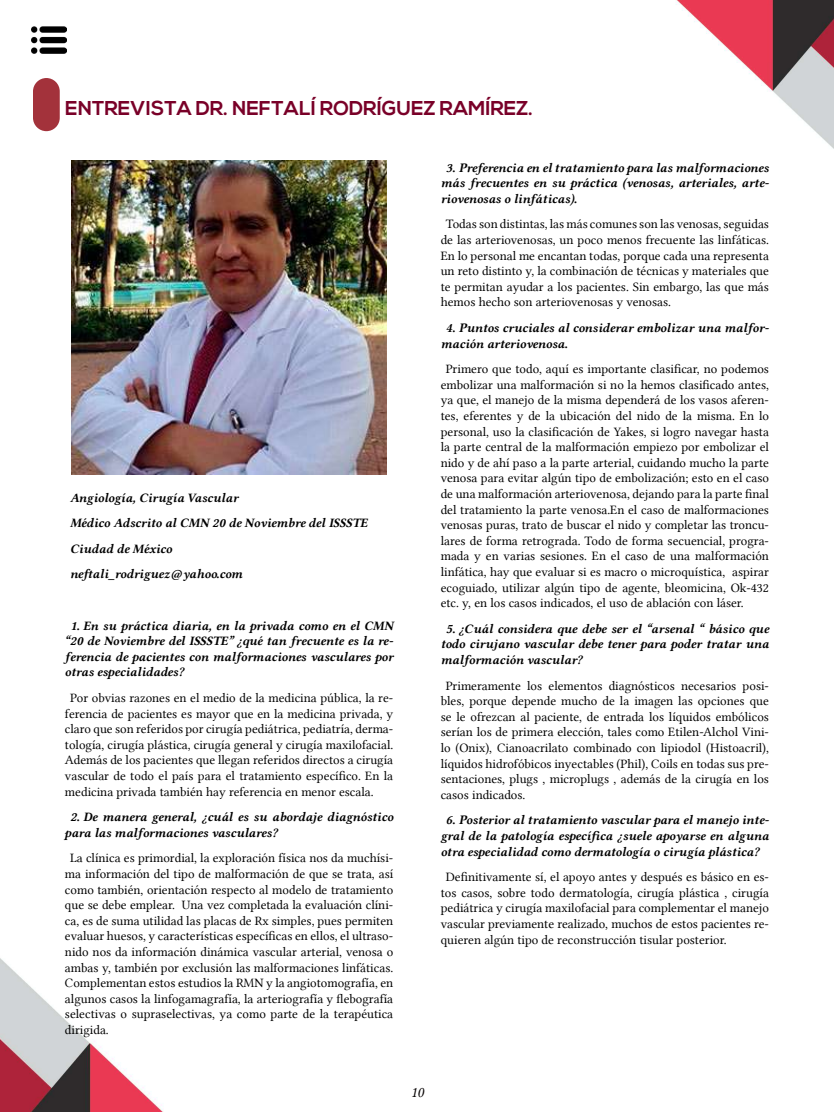
<style>
.page{position:relative;width:834px;height:1112px;background:#fff}
.page>*{position:absolute;margin:0;border:0;box-sizing:border-box;transform-origin:0 0}
.t1{font:700 20px "Nexa";color:#790028}
.t2{font:15px "Lin Libertine I";color:#050000}
.t3{font:13px/15.6px "Lin Libertine";color:#000;text-align:justify}
.t4{font:13px/15.6px "Lin Libertine BI";color:#000;text-align:justify}
</style>
<div class="page">
<img style="left:0;top:0;width:834px;height:1112px">
<img style="left:32px;top:22px;width:35px;height:36px">
<img style="left:72px;top:160px;width:315px;height:315px">
<div style="left:33px;top:78px;width:27px;height:53px;background:#a3323b;border-radius:13px"></div>
<h1 class="t1" style="left:65px;top:97px;width:470px">ENTREVISTA DR. NEFTALÍ RODRÍGUEZ RAMÍREZ.</h1>
<p class="t4" style="left:70px;top:484px;width:299px;line-height:25.6px;text-align:left">Angiología, Cirugía Vascular<br>Médico Adscrito al CMN 20 de Noviembre del ISSSTE<br>Ciudad de México<br>neftali_rodriguez@yahoo.com</p>
<p class="t4" style="left:65px;top:617px;width:330px;text-indent:5px">1. En su práctica diaria, en la privada como en el CMN “20 de Noviembre del ISSSTE” ¿qué tan frecuente es la re&shy;ferencia de pacientes con malformaciones vasculares por otras especialidades?</p>
<p class="t3" style="left:65px;top:690px;width:330px;text-indent:5px">Por obvias razones en el medio de la medicina pública, la re&shy;ferencia de pacientes es mayor que en la medicina privada, y claro que son referidos por cirugía pediátrica, pediatría, derma&shy;tología, cirugía plástica, cirugía general y cirugía maxilofacial.<br>Además de los pacientes que llegan referidos directos a cirugía vascular de todo el país para el tratamiento específico. En la medicina privada también hay referencia en menor escala.</p>
<p class="t4" style="left:65px;top:809px;width:330px;text-indent:5px">2. De manera general, ¿cuál es su abordaje diagnóstico para las malformaciones vasculares?</p>
<p class="t3" style="left:65px;top:850px;width:330px;text-indent:5px">La clínica es primordial, la exploración física nos da muchísi&shy;ma información del tipo de malformación de que se trata, así como también, orientación respecto al modelo de tratamiento que se debe emplear. Una vez completada la evaluación clíni&shy;ca, es de suma utilidad las placas de Rx simples, pues permiten evaluar huesos, y características específicas en ellos, el ultraso&shy;nido nos da información dinámica vascular arterial, venosa o ambas y, también por exclusión las malformaciones linfáticas.<br>Complementan estos estudios la RMN y la angiotomografía, en algunos casos la linfogamagrafía, la arteriografía y flebografía selectivas o supraselectivas, ya como parte de la terapéutica dirigida.</p>
<p class="t4" style="left:441px;top:159px;width:330px;text-indent:5px">3. Preferencia en el tratamiento para las malformaciones más frecuentes en su práctica (venosas, arteriales, arte&shy;riovenosas o linfáticas).</p>
<p class="t3" style="left:441px;top:216px;width:330px;text-indent:5px">Todas son distintas, las más comunes son las venosas, seguidas de las arteriovenosas, un poco menos frecuente las linfáticas.<br>En lo personal me encantan todas, porque cada una representa un reto distinto y, la combinación de técnicas y materiales que te permitan ayudar a los pacientes. Sin embargo, las que más hemos hecho son arteriovenosas y venosas.</p>
<p class="t4" style="left:441px;top:320px;width:330px;text-indent:5px">4. Puntos cruciales al considerar embolizar una malfor&shy;mación arteriovenosa.</p>
<p class="t3" style="left:441px;top:361px;width:330px;text-indent:5px">Primero que todo, aquí es importante clasificar, no podemos embolizar una malformación si no la hemos clasificado antes, ya que, el manejo de la misma dependerá de los vasos aferen&shy;tes, eferentes y de la ubicación del nido de la misma. En lo personal, uso la clasificación de Yakes, si logro navegar hasta la parte central de la malformación empiezo por embolizar el nido y de ahí paso a la parte arterial, cuidando mucho la parte venosa para evitar algún tipo de embolización; esto en el caso de una malformación arteriovenosa, dejando para la parte final del tratamiento la parte venosa.En el caso de malformaciones venosas puras, trato de buscar el nido y completar las troncu&shy;lares de forma retrograda. Todo de forma secuencial, progra&shy;mada y en varias sesiones. En el caso de una malformación linfática, hay que evaluar si es macro o microquística, aspirar ecoguiado, utilizar algún tipo de agente, bleomicina, Ok-432 etc. y, en los casos indicados, el uso de ablación con láser.</p>
<p class="t4" style="left:441px;top:620px;width:330px;text-indent:5px">5. ¿Cuál considera que debe ser el “arsenal “ básico que todo cirujano vascular debe tener para poder tratar una malformación vascular?</p>
<p class="t3" style="left:441px;top:678px;width:330px;text-indent:5px">Primeramente los elementos diagnósticos necesarios posi&shy;bles, porque depende mucho de la imagen las opciones que se le ofrezcan al paciente, de entrada los líquidos embólicos serían los de primera elección, tales como Etilen-Alchol Vini&shy;lo (Onix), Cianoacrilato combinado con lipiodol (Histoacril), líquidos hidrofóbicos inyectables (Phil), Coils en todas sus pre&shy;sentaciones, plugs , microplugs , además de la cirugía en los casos indicados.</p>
<p class="t4" style="left:441px;top:812px;width:330px;text-indent:5px">6. Posterior al tratamiento vascular para el manejo inte&shy;gral de la patología específica ¿suele apoyarse en alguna otra especialidad como dermatología o cirugía plástica?</p>
<p class="t3" style="left:441px;top:869px;width:330px;text-indent:5px">Definitivamente sí, el apoyo antes y después es básico en es&shy;tos casos, sobre todo dermatología, cirugía plástica , cirugía pediátrica y cirugía maxilofacial para complementar el manejo vascular previamente realizado, muchos de estos pacientes re&shy;quieren algún tipo de reconstrucción tisular posterior.</p>
<p class="t2" style="left:410px;top:1083px;width:15px">10</p>
</div>
